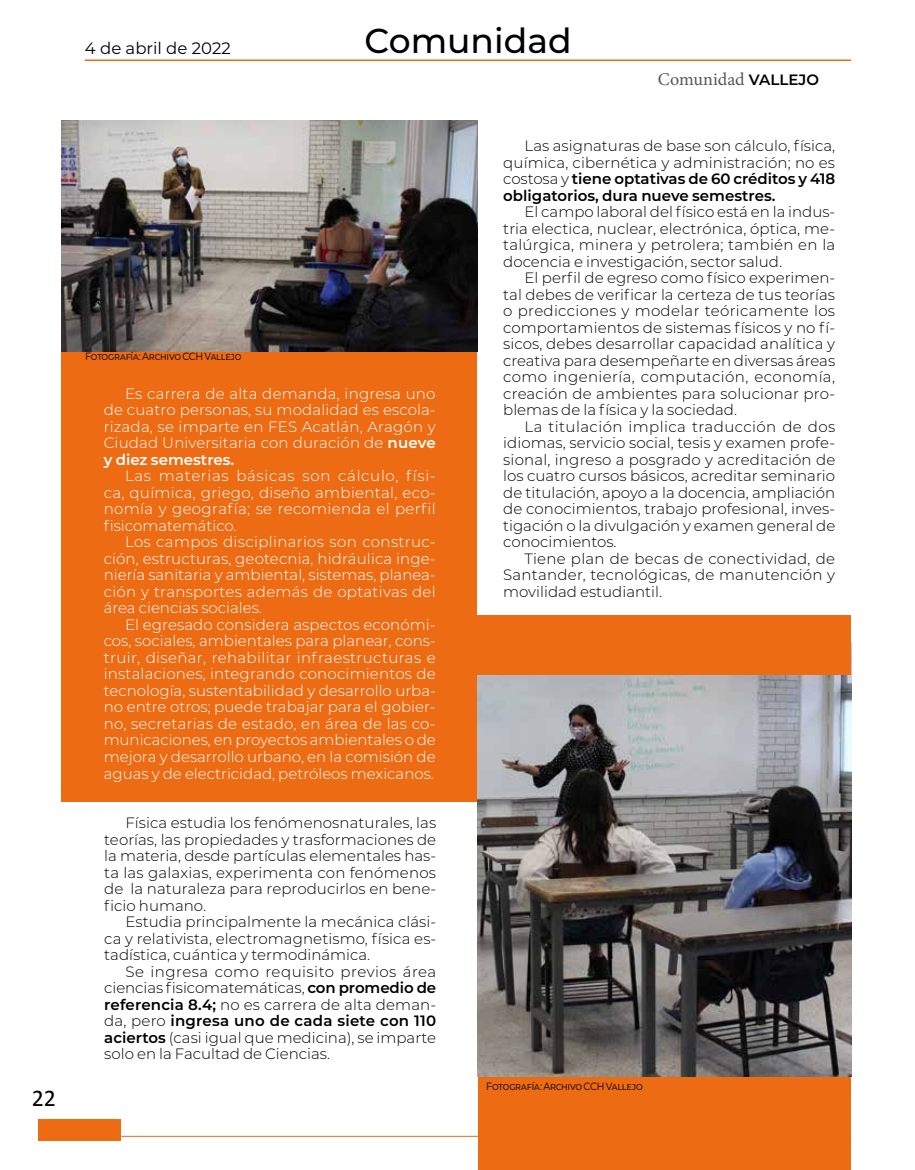
<style>
.page{position:relative;width:915px;height:1170px;background:#fff}
.page>*{position:absolute;margin:0;border:0;box-sizing:border-box;transform-origin:0 0}
.t1{font:500 34.5px "Montserrat";color:#000}
.t2{font:24px "Calibri";color:#000}
.t3{font:18px "Minion Pro";color:#575756}
.t4{font:16.5px "Montserrat";color:#000}
.t5{font:300 15px/16.5px "Montserrat";color:#000;text-align:justify}
.t6{font:300 15px/16.5px "Montserrat";letter-spacing:.01em;color:#fff;text-align:justify}
.t7{font:10.5px "Montserrat";letter-spacing:-.025em;color:#000;scale:.91 1}
.s1{font-family:"Montserrat";font-weight:600;font-size:15px;color:#000}
.s2{font-weight:600}
</style>
<div class="page">
<hr style="left:121px;top:1135px;width:729px;height:1px;background:#ed6b13">
<div style="left:38px;top:1119px;width:82px;height:21px;background:#ed6b13"></div>
<hr style="left:85px;top:59px;width:765px;height:2px;background:#ed6b13">
<div style="left:61px;top:342px;width:415px;height:459px;background:#ed6b13"></div>
<img style="left:62px;top:121px;width:415px;height:230px">
<img style="left:477px;top:642px;width:374px;height:434px">
<div style="left:478px;top:1076px;width:372px;height:93px;background:#ed6b13"></div>
<div style="left:468px;top:615px;width:382px;height:60px;background:#ed6b13"></div>
<h2 class="t2" style="left:32px;top:1083px;width:26px">22</h2>
<p class="t4" style="left:85px;top:36px;width:147px">4 de abril de 2022</p>
<h1 class="t1" style="left:364px;top:16px;width:208px">Comunidad</h1>
<p class="t3" style="left:657px;top:67px;width:163px">Comunidad <span class="s1">VALLEJO</span></p>
<p class="t7" style="left:85px;top:348px;width:173px">Fotografía: Archivo CCH Vallejo</p>
<p class="t6" style="left:104px;top:384px;width:333px;text-indent:21px">Es carrera de alta demanda, ingresa uno de cuatro personas, su modalidad es escola&shy;rizada, se imparte en FES Acatlán, Aragón y Ciudad Universitaria con duración de <span class="s2">nueve y diez semestres.</span></p>
<p class="t6" style="left:104px;top:467px;width:333px;text-indent:21px">Las materias básicas son cálculo, físi&shy;ca, química, griego, diseño ambiental, eco&shy;nomía y geografía; se recomienda el perfil fisicomatemático.</p>
<p class="t6" style="left:104px;top:533px;width:333px;text-indent:21px">Los campos disciplinarios son construc&shy;ción, estructuras, geotecnia, hidráulica inge&shy;niería sanitaria y ambiental, sistemas, planea&shy;ción y transportes además de optativas del área ciencias sociales.</p>
<p class="t6" style="left:104px;top:615px;width:333px;text-indent:21px">El egresado considera aspectos económi&shy;cos, sociales, ambientales para planear, cons&shy;truir, diseñar, rehabilitar infraestructuras e instalaciones, integrando conocimientos de tecnología, sustentabilidad y desarrollo urba&shy;no entre otros; puede trabajar para el gobier&shy;no, secretarias de estado, en área de las co&shy;municaciones, en proyectos ambientales o de mejora y desarrollo urbano, en la comisión de aguas y de electricidad, petróleos mexicanos.</p>
<p class="t5" style="left:104px;top:813px;width:333px;text-indent:21px">Física estudia los fenómenosnaturales, las teorías, las propiedades y trasformaciones de la materia, desde partículas elementales has&shy;ta las galaxias, experimenta con fenómenos de la naturaleza para reproducirlos en bene&shy;ficio humano.</p>
<p class="t5" style="left:104px;top:912px;width:333px;text-indent:21px">Estudia principalmente la mecánica clási&shy;ca y relativista, electromagnetismo, física es&shy;tadística, cuántica y termodinámica.</p>
<p class="t5" style="left:104px;top:962px;width:333px;text-indent:21px">Se ingresa como requisito previos área ciencias fisicomatemáticas, <span class="s2">con promedio de referencia 8.4;</span> no es carrera de alta deman&shy;da, pero <span class="s2">ingresa uno de cada siete con 110 aciertos</span> (casi igual que medicina), se imparte solo en la Facultad de Ciencias.</p>
<p class="t5" style="left:503px;top:137px;width:333px;text-indent:21px">Las asignaturas de base son cálculo, física, química, cibernética y administración; no es costosa y <span class="s2">tiene optativas de 60 créditos y 418 obligatorios, dura nueve semestres.</span></p>
<p class="t5" style="left:503px;top:203px;width:333px;text-indent:21px">El campo laboral del físico está en la indus&shy;tria electica, nuclear, electrónica, óptica, me&shy;talúrgica, minera y petrolera; también en la docencia e investigación, sector salud.</p>
<p class="t5" style="left:503px;top:269px;width:333px;text-indent:21px">El perfil de egreso como físico experimen&shy;tal debes de verificar la certeza de tus teorías o predicciones y modelar teóricamente los comportamientos de sistemas físicos y no fí&shy;sicos, debes desarrollar capacidad analítica y creativa para desempeñarte en diversas áreas como ingeniería, computación, economía, creación de ambientes para solucionar pro&shy;blemas de la física y la sociedad.</p>
<p class="t5" style="left:503px;top:417px;width:333px;text-indent:21px">La titulación implica traducción de dos idiomas, servicio social, tesis y examen profe&shy;sional, ingreso a posgrado y acreditación de los cuatro cursos básicos, acreditar seminario de titulación, apoyo a la docencia, ampliación de conocimientos, trabajo profesional, inves&shy;tigación o la divulgación y examen general de conocimientos.</p>
<p class="t5" style="left:503px;top:549px;width:333px;text-indent:21px">Tiene plan de becas de conectividad, de Santander, tecnológicas, de manutención y movilidad estudiantil.</p>
<p class="t7" style="left:486px;top:1079px;width:173px">Fotografía: Archivo CCH Vallejo</p>
</div>
